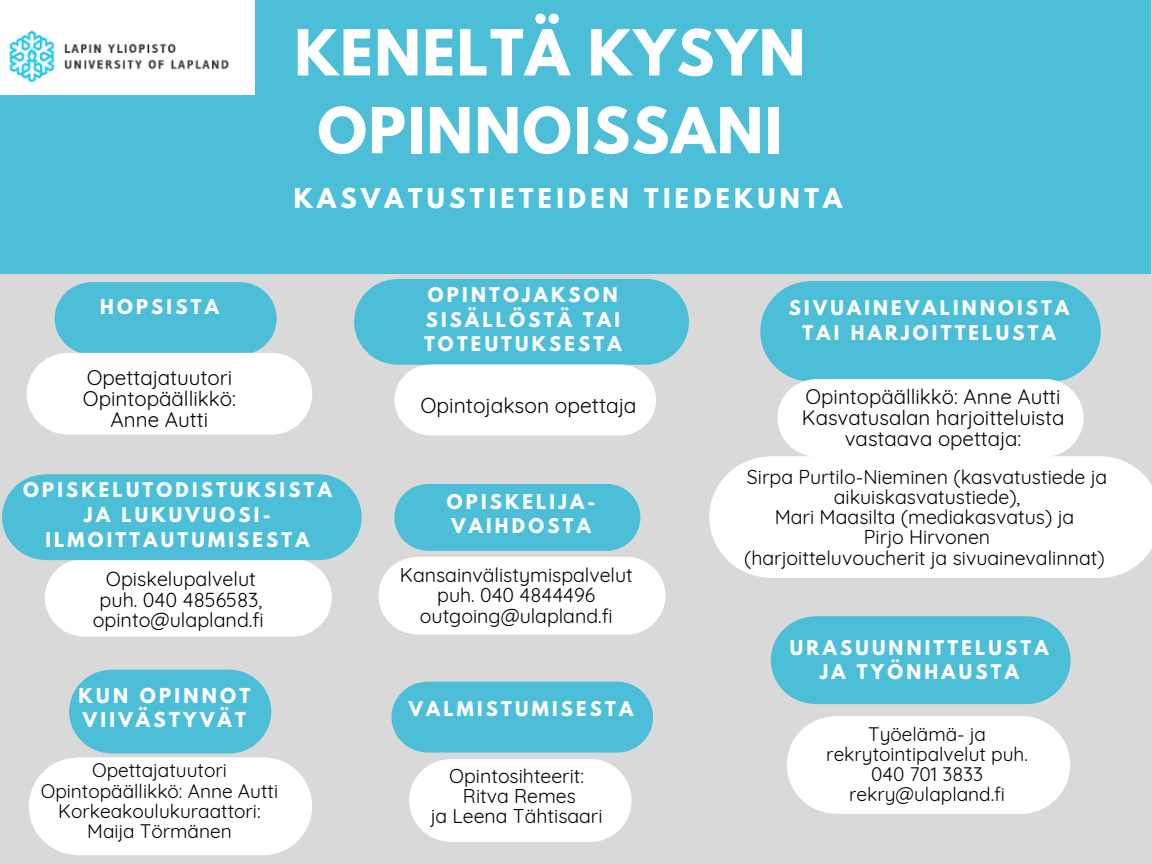
<style>
.page{position:relative;width:1152px;height:864px;background:#d9d9d9}
.page>*{position:absolute;margin:0;border:0;box-sizing:border-box;transform-origin:0 0}
.t1{font:700 56.1px/77.8px "League Spartan";letter-spacing:.03em;color:#fff;text-align:center}
.t2{font:700 24.3px "League Spartan";letter-spacing:.18em;color:#fff}
.t3{font:21px "Quicksand";color:#000}
.t4{font:20.7px "Quicksand";color:#000}
.t5{font:20.55px/21.3px "Quicksand";color:#000;text-align:center}
.t6{font:19.8px "Quicksand";color:#000}
.t7{font:19.5px/20.2px "Quicksand";color:#000;text-align:center}
.t8{font:19.05px "Quicksand";color:#000}
.t9{font:700 18.3px/24.3px "League Spartan";letter-spacing:.18em;color:#fff}
.t10{font:700 18px/24.8px "League Spartan";letter-spacing:.18em;color:#fff;text-align:center}
</style>
<div class="page">
<div style="left:0;top:0;width:1151px;height:273px;background:#4cbed8"></div>
<div style="left:55px;top:282px;width:222px;height:73px;background:#4cbed8;border-radius:36px"></div>
<div style="left:354px;top:279px;width:335px;height:86px;background:#4cbed8;border-radius:43px"></div>
<div style="left:394px;top:484px;width:246px;height:67px;background:#4cbed8;border-radius:33px"></div>
<div style="left:391px;top:682px;width:262px;height:71px;background:#4cbed8;border-radius:35px"></div>
<div style="left:394px;top:365px;width:262px;height:70px;background:#fff;border-radius:35px"></div>
<div style="left:45px;top:559px;width:287px;height:78px;background:#fff;border-radius:38px"></div>
<div style="left:378px;top:557px;width:287px;height:78px;background:#fff;border-radius:38px"></div>
<div style="left:29px;top:757px;width:283px;height:98px;background:#fff;border-radius:48px"></div>
<div style="left:409px;top:759px;width:223px;height:83px;background:#fff;border-radius:41px"></div>
<div style="left:2px;top:474px;width:360px;height:86px;background:#4cbed8;border-radius:42px"></div>
<div style="left:27px;top:353px;width:285px;height:82px;background:#fff;border-radius:40px"></div>
<div style="left:69px;top:670px;width:202px;height:84px;background:#4cbed8;border-radius:42px"></div>
<div style="left:760px;top:281px;width:341px;height:101px;background:#4cbed8;border-radius:50px"></div>
<div style="left:777px;top:379px;width:307px;height:78px;background:#fff;border-radius:39px"></div>
<div style="left:709px;top:456px;width:443px;height:122px;background:#fff"></div>
<div style="left:771px;top:616px;width:300px;height:88px;background:#4cbed8;border-radius:44px"></div>
<div style="left:787px;top:716px;width:283px;height:98px;background:#fff;border-radius:48px"></div>
<img style="left:0;top:0;width:254px;height:95px">
<p class="t1" style="left:294px;top:21px;width:512px">KENELTÄ KYSYN<br>OPINNOISSANI</p>
<p class="t10" style="left:100px;top:297px;width:120px">HOPSISTA</p>
<p class="t2" style="left:294px;top:186px;width:550px">KASVATUSTIETEIDEN TIEDEKUNTA</p>
<p class="t10" style="left:424px;top:285px;width:199px;text-align:left">OPINTOJAKSON<br>SISÄLLÖSTÄ TAI<br>TOTEUTUKSESTA</p>
<p class="t10" style="left:789px;top:298px;width:282px">SIVUAINEVALINNOISTA<br>TAI HARJOITTELUSTA</p>
<p class="t4" style="left:87px;top:364px;width:147px">Opettajatuutori</p>
<p class="t4" style="left:83px;top:385px;width:155px">Opintopäällikkö:</p>
<p class="t4" style="left:111px;top:407px;width:99px">Anne Autti</p>
<p class="t10" style="left:23px;top:480px;width:310px">OPISKELUTODISTUKSISTA<br>JA LUKUVUOSI-<br>ILMOITTAUTUMISESTA</p>
<p class="t6" style="left:106px;top:567px;width:151px">Opiskelupalvelut</p>
<p class="t6" style="left:100px;top:587px;width:164px">puh. 040 4856583,</p>
<p class="t6" style="left:93px;top:607px;width:172px">opinto@ulapland.fi</p>
<p class="t9" style="left:79px;top:685px;width:173px">KUN OPINNOT<br>VIIVÄSTYVÄT</p>
<p class="t8" style="left:92px;top:758px;width:136px">Opettajatuutori</p>
<p class="t8" style="left:41px;top:779px;width:239px">Opintopäällikkö: Anne Autti</p>
<p class="t8" style="left:58px;top:799px;width:204px">Korkeakoulukuraattori:</p>
<p class="t8" style="left:87px;top:819px;width:146px">Maija Törmänen</p>
<p class="t3" style="left:420px;top:392px;width:218px">Opintojakson opettaja</p>
<p class="t10" style="left:447px;top:491px;width:150px;text-align:left">OPISKELIJA-<br>VAIHDOSTA</p>
<p class="t7" style="left:400px;top:565px;width:235px">Kansainvälistymispalvelut</p>
<p class="t7" style="left:437px;top:585px;width:160px">puh. 040 4844496</p>
<p class="t7" style="left:420px;top:605px;width:194px">outgoing@ulapland.fi</p>
<p class="t10" style="left:409px;top:699px;width:226px">VALMISTUMISESTA</p>
<p class="t7" style="left:449px;top:765px;width:136px">Opintosihteerit:</p>
<p class="t7" style="left:463px;top:785px;width:114px">Ritva Remes</p>
<p class="t7" style="left:431px;top:806px;width:173px">ja Leena Tähtisaari</p>
<p class="t5" style="left:806px;top:385px;width:257px">Opintopäällikkö: Anne Autti</p>
<p class="t5" style="left:802px;top:406px;width:264px">Kasvatusalan harjoitteluista vastaava opettaja:</p>
<p class="t7" style="left:747px;top:466px;width:362px">Sirpa Purtilo-Nieminen (kasvatustiede ja aikuiskasvatustiede),</p>
<p class="t7" style="left:775px;top:507px;width:301px">Mari Maasilta (mediakasvatus) ja</p>
<p class="t7" style="left:864px;top:527px;width:128px">Pirjo Hirvonen</p>
<p class="t7" style="left:744px;top:547px;width:362px">(harjoitteluvoucherit ja sivuainevalinnat)</p>
<p class="t10" style="left:790px;top:637px;width:260px">URASUUNNITTELUSTA<br>JA TYÖNHAUSTA</p>
<p class="t8" style="left:868px;top:721px;width:119px">Työelämä- ja</p>
<p class="t8" style="left:826px;top:742px;width:203px">rekrytointipalvelut puh.</p>
<p class="t8" style="left:871px;top:762px;width:113px">040 701 3833</p>
<p class="t8" style="left:849px;top:782px;width:157px">rekry@ulapland.fi</p>
</div>
